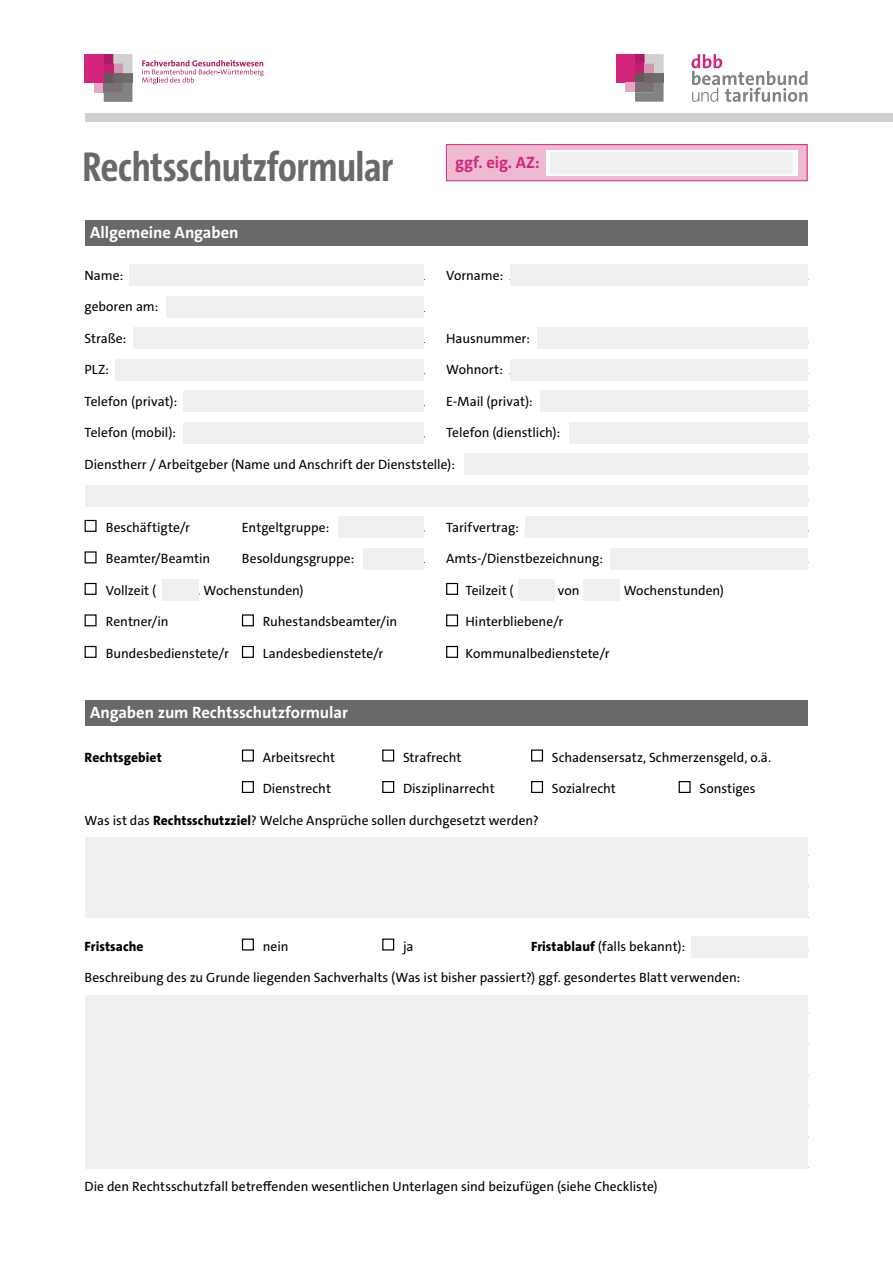
<style>
.page{position:relative;width:893px;height:1263px;background:#fff}
.page>*{position:absolute;margin:0;border:0;box-sizing:border-box;transform-origin:0 0}
.t1{font:700 42px "The Sans Cd LF7";letter-spacing:-.01em;color:#6a6969}
.t2{font:700 16.5px "The Sans C4 s";letter-spacing:-.005em;color:#fff}
.t3{font:700 16.5px "The Sans C4 s";letter-spacing:.01em;color:#d4257d}
.t4{font:13.5px "The Sans C4 s";color:#000}
.t5{font:800 13.5px "The Sans C4 s";letter-spacing:.005em;color:#000}
.s1{font-weight:800}
</style>
<div class="page">
<svg style="left:691px;top:54px;width:116px;height:48px"></svg>
<div style="left:616px;top:54px;width:19px;height:29px;background:#d4257d"></div>
<div style="left:635px;top:54px;width:10px;height:10px;background:#ae1c65"></div>
<div style="left:635px;top:64px;width:10px;height:9px;background:#c12071"></div>
<div style="left:635px;top:73px;width:10px;height:10px;background:#69565d"></div>
<svg style="left:645px;top:54px;width:19px;height:19px"></svg>
<div style="left:645px;top:73px;width:9px;height:10px;background:#6f6669"></div>
<div style="left:654px;top:73px;width:10px;height:10px;background:#6c6c6b"></div>
<svg style="left:635px;top:83px;width:29px;height:19px"></svg>
<div style="left:626px;top:83px;width:9px;height:9px;background:#eaa7c2"></div>
<div style="left:85px;top:113px;width:807px;height:9px;background:#d0d0d0"></div>
<div style="left:447px;top:144px;width:360px;height:37px;background:#eebad0"></div>
<div style="left:546px;top:150px;width:252px;height:26px;background:#fff"></div>
<div style="left:446px;top:144px;width:361px;height:37px;border:1px solid #d4257d"></div>
<div style="left:85px;top:221px;width:722px;height:25px;background:#6a6969"></div>
<div style="left:85px;top:520px;width:12px;height:12px;border:1px solid #000"></div>
<div style="left:85px;top:551px;width:12px;height:12px;border:1px solid #000"></div>
<div style="left:85px;top:583px;width:12px;height:12px;border:1px solid #000"></div>
<div style="left:446px;top:583px;width:12px;height:12px;border:1px solid #000"></div>
<div style="left:85px;top:614px;width:12px;height:12px;border:1px solid #000"></div>
<div style="left:242px;top:614px;width:12px;height:12px;border:1px solid #000"></div>
<div style="left:446px;top:614px;width:12px;height:12px;border:1px solid #000"></div>
<div style="left:85px;top:646px;width:12px;height:12px;border:1px solid #000"></div>
<div style="left:242px;top:646px;width:12px;height:12px;border:1px solid #000"></div>
<div style="left:446px;top:646px;width:12px;height:12px;border:1px solid #000"></div>
<div style="left:85px;top:700px;width:722px;height:26px;background:#6a6969"></div>
<div style="left:242px;top:749px;width:12px;height:12px;border:1px solid #000"></div>
<div style="left:382px;top:749px;width:12px;height:12px;border:1px solid #000"></div>
<div style="left:531px;top:749px;width:12px;height:12px;border:1px solid #000"></div>
<div style="left:242px;top:781px;width:12px;height:12px;border:1px solid #000"></div>
<div style="left:382px;top:781px;width:12px;height:12px;border:1px solid #000"></div>
<div style="left:531px;top:781px;width:12px;height:12px;border:1px solid #000"></div>
<div style="left:679px;top:781px;width:12px;height:12px;border:1px solid #000"></div>
<div style="left:242px;top:938px;width:12px;height:12px;border:1px solid #000"></div>
<div style="left:382px;top:938px;width:12px;height:12px;border:1px solid #000"></div>
<div style="left:94px;top:83px;width:10px;height:9px;background:#eaa7c2"></div>
<div style="left:104px;top:73px;width:9px;height:10px;background:#69565d"></div>
<div style="left:113px;top:73px;width:10px;height:10px;background:#6f6669"></div>
<div style="left:104px;top:64px;width:9px;height:9px;background:#c12071"></div>
<div style="left:104px;top:54px;width:9px;height:10px;background:#ae1c65"></div>
<div style="left:123px;top:73px;width:9px;height:10px;background:#6c6c6b"></div>
<svg style="left:104px;top:83px;width:28px;height:19px"></svg>
<div style="left:85px;top:54px;width:19px;height:29px;background:#d4257d"></div>
<svg style="left:113px;top:54px;width:19px;height:19px"></svg>
<svg style="left:142px;top:60px;width:122px;height:24px"></svg>
<div style="left:130px;top:264px;width:294px;height:22px;background:#f0f0f0"></div>
<div style="left:166px;top:296px;width:258px;height:22px;background:#f0f0f0"></div>
<div style="left:133px;top:327px;width:291px;height:22px;background:#f0f0f0"></div>
<div style="left:115px;top:359px;width:309px;height:22px;background:#f0f0f0"></div>
<div style="left:183px;top:390px;width:241px;height:22px;background:#f0f0f0"></div>
<div style="left:183px;top:422px;width:241px;height:21px;background:#f0f0f0"></div>
<div style="left:464px;top:453px;width:343px;height:22px;background:#f0f0f0"></div>
<div style="left:510px;top:264px;width:297px;height:22px;background:#f0f0f0"></div>
<div style="left:537px;top:327px;width:270px;height:22px;background:#f0f0f0"></div>
<div style="left:510px;top:359px;width:297px;height:22px;background:#f0f0f0"></div>
<div style="left:540px;top:390px;width:267px;height:22px;background:#f0f0f0"></div>
<div style="left:569px;top:422px;width:238px;height:21px;background:#f0f0f0"></div>
<div style="left:85px;top:485px;width:722px;height:21px;background:#f0f0f0"></div>
<div style="left:550px;top:152px;width:243px;height:22px;background:#f0f0f0"></div>
<div style="left:338px;top:516px;width:86px;height:22px;background:#f0f0f0"></div>
<div style="left:363px;top:548px;width:61px;height:22px;background:#f0f0f0"></div>
<div style="left:610px;top:548px;width:197px;height:22px;background:#f0f0f0"></div>
<div style="left:518px;top:579px;width:36px;height:22px;background:#f0f0f0"></div>
<div style="left:162px;top:579px;width:37px;height:22px;background:#f0f0f0"></div>
<div style="left:85px;top:837px;width:722px;height:81px;background:#f0f0f0"></div>
<div style="left:85px;top:995px;width:722px;height:173px;background:#f0f0f0"></div>
<div style="left:690px;top:936px;width:117px;height:21px;background:#f0f0f0"></div>
<div style="left:525px;top:516px;width:282px;height:22px;background:#f0f0f0"></div>
<div style="left:583px;top:579px;width:37px;height:22px;background:#f0f0f0"></div>
<h1 class="t1" style="left:83px;top:140px;width:312px">Rechtsschutzformular</h1>
<p class="t3" style="left:455px;top:152px;width:86px">ggf. eig. AZ:</p>
<p class="t2" style="left:90px;top:222px;width:150px">Allgemeine Angaben</p>
<p class="t4" style="left:85px;top:267px;width:40px">Name:</p>
<p class="t4" style="left:446px;top:267px;width:59px">Vorname:</p>
<p class="t4" style="left:85px;top:298px;width:75px">geboren am:</p>
<p class="t4" style="left:85px;top:330px;width:43px">Straße:</p>
<p class="t4" style="left:446px;top:330px;width:85px">Hausnummer:</p>
<p class="t4" style="left:85px;top:361px;width:26px">PLZ:</p>
<p class="t4" style="left:446px;top:361px;width:58px">Wohnort:</p>
<p class="t4" style="left:85px;top:393px;width:94px">Telefon (privat):</p>
<p class="t4" style="left:446px;top:393px;width:88px">E-Mail (privat):</p>
<p class="t4" style="left:85px;top:424px;width:93px">Telefon (mobil):</p>
<p class="t4" style="left:446px;top:424px;width:116px">Telefon (dienstlich):</p>
<p class="t4" style="left:85px;top:456px;width:372px">Dienstherr / Arbeitgeber (Name und Anschrift der Dienststelle):</p>
<p class="t4" style="left:106px;top:519px;width:86px">Beschäftigte/r</p>
<p class="t4" style="left:242px;top:519px;width:89px">Entgeltgruppe:</p>
<p class="t4" style="left:446px;top:519px;width:74px">Tarifvertrag:</p>
<p class="t4" style="left:106px;top:550px;width:106px">Beamter/Beamtin</p>
<p class="t4" style="left:242px;top:550px;width:114px">Besoldungsgruppe:</p>
<p class="t4" style="left:446px;top:550px;width:158px">Amts-/Dienstbezeichnung:</p>
<p class="t4" style="left:106px;top:582px;width:52px">Vollzeit (</p>
<p class="t4" style="left:203px;top:582px;width:102px">Wochenstunden)</p>
<p class="t4" style="left:466px;top:582px;width:50px">Teilzeit (</p>
<p class="t4" style="left:558px;top:582px;width:23px">von</p>
<p class="t4" style="left:624px;top:582px;width:102px">Wochenstunden)</p>
<p class="t4" style="left:106px;top:613px;width:64px">Rentner/in</p>
<p class="t4" style="left:263px;top:613px;width:136px">Ruhestandsbeamter/in</p>
<p class="t4" style="left:466px;top:613px;width:99px">Hinterbliebene/r</p>
<p class="t4" style="left:106px;top:645px;width:125px">Bundesbedienstete/r</p>
<p class="t4" style="left:263px;top:645px;width:122px">Landesbedienstete/r</p>
<p class="t4" style="left:466px;top:645px;width:146px">Kommunalbedienstete/r</p>
<p class="t2" style="left:90px;top:702px;width:259px">Angaben zum Rechtsschutzformular</p>
<p class="t5" style="left:85px;top:748px;width:79px">Rechtsgebiet</p>
<p class="t4" style="left:263px;top:748px;width:74px">Arbeitsrecht</p>
<p class="t4" style="left:403px;top:748px;width:60px">Strafrecht</p>
<p class="t4" style="left:552px;top:748px;width:221px">Schadensersatz, Schmerzensgeld, o.ä.</p>
<p class="t4" style="left:263px;top:780px;width:70px">Dienstrecht</p>
<p class="t4" style="left:403px;top:780px;width:93px">Disziplinarrecht</p>
<p class="t4" style="left:552px;top:780px;width:66px">Sozialrecht</p>
<p class="t4" style="left:699px;top:780px;width:57px">Sonstiges</p>
<p class="t4" style="left:85px;top:811px;width:456px">Was ist das <span class="s1">Rechtsschutzziel</span>? Welche Ansprüche sollen durchgesetzt werden?</p>
<p class="t5" style="left:85px;top:937px;width:60px">Fristsache</p>
<p class="t4" style="left:263px;top:937px;width:27px">nein</p>
<p class="t4" style="left:403px;top:937px;width:12px">ja</p>
<p class="t4" style="left:531px;top:937px;width:156px"><span class="s1">Fristablauf</span> (falls bekannt):</p>
<p class="t4" style="left:85px;top:969px;width:657px">Beschreibung des zu Grunde liegenden Sachverhalts (Was ist bisher passiert?) ggf. gesondertes Blatt verwenden:</p>
<p class="t4" style="left:85px;top:1178px;width:574px">Die den Rechtsschutzfall betreffenden wesentlichen Unterlagen sind beizufügen (siehe Checkliste)</p>
</div>
